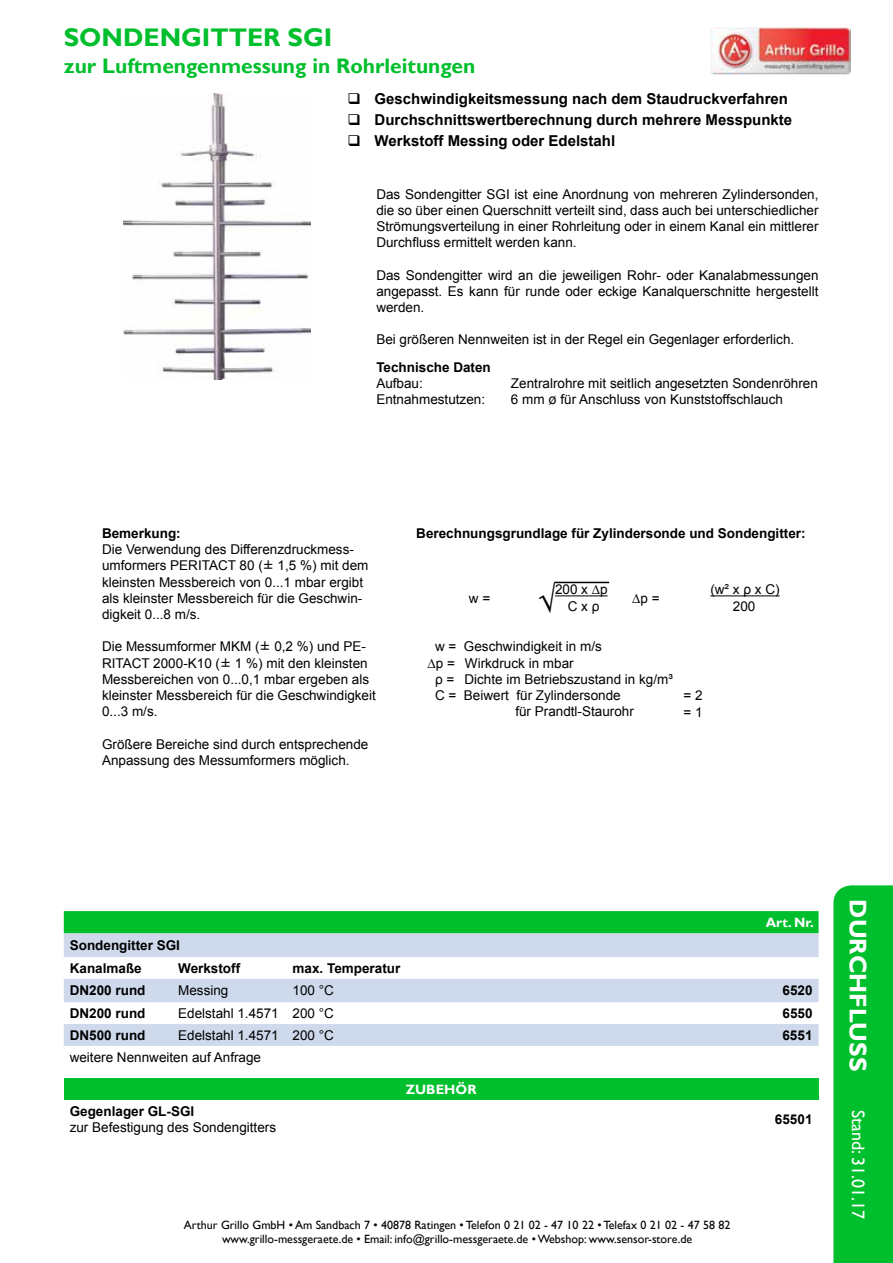
<style>
.page{position:relative;width:893px;height:1263px;background:#fff}
.page>*{position:absolute;margin:0;border:0;box-sizing:border-box;transform-origin:0 0}
.t1{font:31.5px "Arial";color:#000}
.t2{font:700 25.5px "Gill Sans";color:#00bf2c}
.t3{font:700 24px "Gill Sans";color:#fff}
.t4{font:700 21px "Gill Sans";color:#00bf2c}
.t5{font:18px "Gill Sans";color:#fff}
.t6{font:700 15px/21px "Arial";color:#000}
.t7{font:13.5px/16.2px "Arial";color:#000}
.t8{font:700 13.5px/22.6px "Arial";color:#000}
.t9{font:700 13.5px "Gill Sans";color:#fff}
.t10{font:12px/14.4px "Gill Sans";color:#000;text-align:center}
.s1{font-family:"Verdana"}
</style>
<div class="page">
<img style="left:711px;top:28px;width:139px;height:46px">
<svg style="left:64px;top:911px;width:755px;height:46px;background:#6bcd8f"></svg>
<svg style="left:64px;top:979px;width:755px;height:67px;fill:#cedaec"></svg>
<div style="left:64px;top:1078px;width:755px;height:22px;background:#00bf2c"></div>
<img style="left:123px;top:93px;width:187px;height:286px">
<svg style="left:833px;top:885px;width:60px;height:378px;background:#0ac134"></svg>
<hr style="left:710px;top:595px;width:70px;height:1px;background:#000">
<hr style="left:555px;top:595px;width:53px;height:1px;background:#000">
<hr style="left:554px;top:582px;width:55px;height:1px;background:#000">
<h2 class="t2" style="left:64px;top:22px;width:270px">SONDENGITTER SGI</h2>
<h3 class="t4" style="left:64px;top:54px;width:413px">zur Luftmengenmessung in Rohrleitungen</h3>
<p class="t6" style="left:375px;top:89px;width:419px">Geschwindigkeitsmessung nach dem Staudruckverfahren<br>Durchschnittswertberechnung durch mehrere Messpunkte<br>Werkstoff Messing oder Edelstahl</p>
<p class="t7" style="left:376px;top:186px;width:444px;text-align:justify">Das Sondengitter SGI ist eine Anordnung von mehreren Zylindersonden, die so über einen Querschnitt verteilt sind, dass auch bei unterschiedlicher Strömungsverteilung in einer Rohrleitung oder in einem Kanal ein mittlerer Durchfluss ermittelt werden kann.</p>
<p class="t7" style="left:376px;top:267px;width:444px;text-align:justify">Das Sondengitter wird an die jeweiligen Rohr- oder Kanalabmessungen angepasst. Es kann für runde oder eckige Kanalquerschnitte hergestellt werden.</p>
<p class="t7" style="left:376px;top:332px;width:419px">Bei größeren Nennweiten ist in der Regel ein Gegenlager erforderlich.</p>
<p class="t8" style="left:376px;top:356px;width:116px">Technische Daten</p>
<p class="t7" style="left:376px;top:375px;width:110px">Aufbau:<br>Entnahmestutzen:</p>
<p class="t7" style="left:511px;top:375px;width:308px">Zentralrohre mit seitlich angesetzten Sondenröhren<br>6 mm <span class="s1">ø</span> für Anschluss von Kunststoffschlauch</p>
<p class="t8" style="left:102px;top:522px;width:80px">Bemerkung:</p>
<p class="t7" style="left:102px;top:541px;width:268px">Die Verwendung des Differenzdruckmess&shy;umformers PERITACT 80 (<span class="s1">±</span> 1,5 %) mit dem kleinsten Messbereich von 0...1 mbar ergibt als kleinster Messbereich für die Geschwin&shy;digkeit 0...8 m/s.</p>
<p class="t7" style="left:102px;top:639px;width:275px">Die Messumformer MKM (<span class="s1">±</span> 0,2 %) und PE-RITACT 2000-K10 (<span class="s1">±</span> 1 %) mit den kleinsten Messbereichen von 0...0,1 mbar ergeben als kleinster Messbereich für die Geschwindigkeit 0...3 m/s.</p>
<p class="t7" style="left:102px;top:736px;width:268px">Größere Bereiche sind durch entsprechende<br>Anpassung des Messumformers möglich.</p>
<p class="t8" style="left:416px;top:522px;width:391px">Berechnungsgrundlage für Zylindersonde und Sondengitter:</p>
<h1 class="t1" style="left:538px;top:581px;width:19px">√</h1>
<p class="t7" style="left:555px;top:582px;width:54px;text-align:center">200 x ∆р<br>C x ρ</p>
<p class="t7" style="left:469px;top:590px;width:23px">w =</p>
<p class="t7" style="left:632px;top:590px;width:29px">∆p =</p>
<p class="t7" style="left:435px;top:639px;width:168px">w = Geschwindigkeit in m/s</p>
<p class="t7" style="left:428px;top:655px;width:148px">∆p = Wirkdruck in mbar</p>
<p class="t7" style="left:435px;top:671px;width:239px">ρ = Dichte im Betriebszustand in kg/m³</p>
<p class="t7" style="left:435px;top:687px;width:187px">C = Beiwert für Zylindersonde</p>
<p class="t7" style="left:515px;top:703px;width:120px">für Prandtl-Staurohr</p>
<p class="t7" style="left:710px;top:582px;width:71px">(w² x ρ x C)</p>
<p class="t7" style="left:733px;top:598px;width:24px">200</p>
<p class="t7" style="left:684px;top:688px;width:21px">= 2 = 1</p>
<p class="t8" style="left:70px;top:934px;width:112px">Sondengitter SGI<br>Kanalmaße</p>
<p class="t8" style="left:178px;top:957px;width:64px">Werkstoff</p>
<p class="t8" style="left:293px;top:957px;width:109px">max. Temperatur</p>
<p class="t9" style="left:766px;top:914px;width:50px">Art. Nr.</p>
<p class="t8" style="left:70px;top:980px;width:77px">DN200 rund</p>
<p class="t7" style="left:178px;top:983px;width:52px">Messing</p>
<p class="t7" style="left:293px;top:983px;width:43px">100 °C</p>
<p class="t8" style="left:782px;top:980px;width:32px">6520</p>
<p class="t8" style="left:70px;top:1002px;width:77px">DN200 rund</p>
<p class="t7" style="left:178px;top:1005px;width:157px">Edelstahl 1.4571 200 °C</p>
<p class="t8" style="left:782px;top:1002px;width:32px">6550</p>
<p class="t8" style="left:70px;top:1024px;width:77px">DN500 rund</p>
<p class="t7" style="left:178px;top:1027px;width:157px">Edelstahl 1.4571 200 °C</p>
<p class="t8" style="left:782px;top:1024px;width:32px">6551</p>
<p class="t7" style="left:70px;top:1049px;width:193px">weitere Nennweiten auf Anfrage</p>
<p class="t9" style="left:406px;top:1081px;width:72px">ZUBEHÖR</p>
<p class="t8" style="left:70px;top:1100px;width:126px">Gegenlager GL-SGI</p>
<p class="t7" style="left:70px;top:1119px;width:208px">zur Befestigung des Sondengitters</p>
<p class="t8" style="left:775px;top:1108px;width:39px">65501</p>
<p class="t10" style="left:184px;top:1218px;width:548px">Arthur Grillo GmbH • Am Sandbach 7 • 40878 Ratingen • Telefon 0 21 02 - 47 10 22 • Telefax 0 21 02 - 47 58 82 www.grillo-messgeraete.de • Email: info@grillo-messgeraete.de • Webshop: www.sensor-store.de</p>
<h3 class="t3" style="left:872px;top:899px;width:173px;rotate:90deg">DURCHFLUSS</h3>
<h3 class="t5" style="left:868px;top:1109px;width:111px;rotate:90deg">Stand: 31.01.17</h3>
</div>
